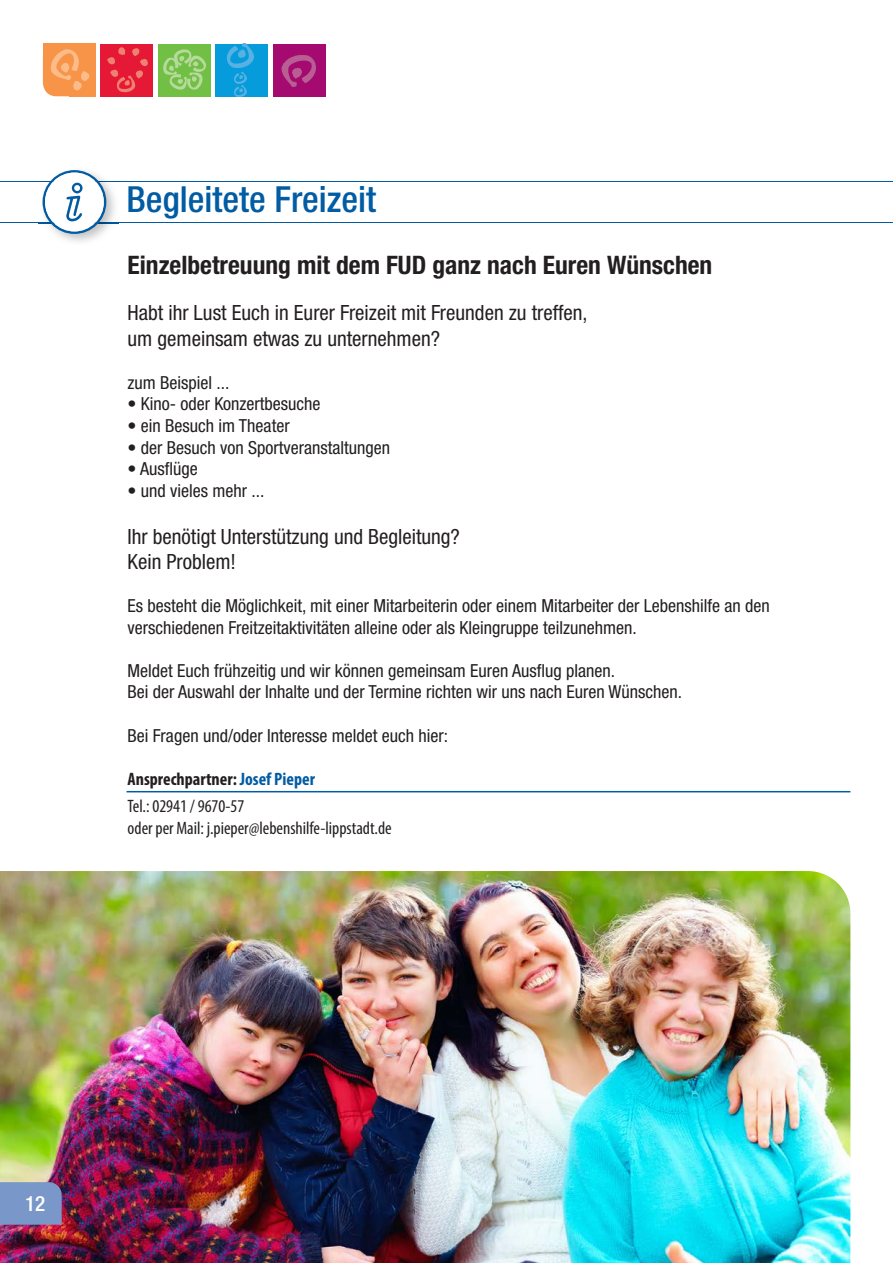
<style>
.page{position:relative;width:893px;height:1263px;background:#fff}
.page>*{position:absolute;margin:0;border:0;box-sizing:border-box;transform-origin:0 0}
.t1{font:500 condensed 36px "Helvetica Neue LT Std";color:#015ca3}
.t2{font:700 condensed 25.5px "Helvetica Neue LT Std";color:#231f20}
.t3{font:condensed 21px/25.2px "Helvetica Neue LT Std";color:#231f20}
.t4{font:500 condensed 21px "Helvetica Neue LT Std";color:#fff}
.t5{font:condensed 18px/21.6px "Helvetica Neue LT Std";color:#231f20}
.t6{font:condensed 18px/27px "Myriad Pro";color:#231f20}
.s1{font-weight:700}
.s2{font-weight:700;color:#015ca3}
</style>
<div class="page">
<img style="left:0;top:871px;width:850px;height:392px">
<svg style="left:0;top:1182px;width:62px;height:43px;background:#7993c5"></svg>
<div style="left:69px;top:44px;width:26px;height:52px;background:#f79447"></div>
<div style="left:43px;top:44px;width:52px;height:32px;background:#f79447"></div>
<div style="left:158px;top:44px;width:52px;height:52px;background:#71bf44"></div>
<div style="left:216px;top:44px;width:52px;height:52px;background:#069bda"></div>
<svg style="left:227px;top:44px;width:27px;height:52px"></svg>
<div style="left:273px;top:44px;width:52px;height:52px;background:#a50a70"></div>
<div style="left:100px;top:44px;width:53px;height:52px;background:#e51836"></div>
<div style="left:43px;top:44px;width:52px;height:52px;background:#f79447;border-radius:14px"></div>
<svg style="left:50px;top:49px;width:40px;height:42px"></svg>
<svg style="left:163px;top:49px;width:43px;height:41px"></svg>
<svg style="left:282px;top:55px;width:34px;height:32px"></svg>
<svg style="left:107px;top:47px;width:41px;height:45px"></svg>
<svg style="left:723px;top:1036px;width:6px;height:6px"></svg>
<hr style="left:0;top:181px;width:893px;height:1px;background:#015ca3">
<hr style="left:127px;top:791px;width:723px;height:1px;background:#015ca3">
<hr style="left:0;top:222px;width:893px;height:1px;background:#015ca3">
<img style="left:39px;top:183px;width:79px;height:59px">
<img style="left:39px;top:222px;width:79px;height:1px">
<svg style="left:42px;top:170px;width:64px;height:64px"></svg>
<h1 class="t1" style="left:127px;top:178px;width:251px">Begleitete Freizeit</h1>
<h2 class="t2" style="left:128px;top:249px;width:586px">Einzelbetreuung mit dem FUD ganz nach Euren Wünschen</h2>
<p class="t3" style="left:128px;top:300px;width:462px">Habt ihr Lust Euch in Eurer Freizeit mit Freunden zu treffen, um gemeinsam etwas zu unternehmen?</p>
<p class="t5" style="left:128px;top:372px;width:103px">zum Beispiel ...</p>
<p class="t5" style="left:128px;top:393px;width:194px">• Kino- oder Konzertbesuche</p>
<p class="t5" style="left:128px;top:415px;width:164px">• ein Besuch im Theater</p>
<p class="t5" style="left:128px;top:436px;width:264px">• der Besuch von Sportveranstaltungen</p>
<p class="t5" style="left:128px;top:458px;width:72px">• Ausflüge</p>
<p class="t5" style="left:128px;top:480px;width:138px">• und vieles mehr ...</p>
<p class="t3" style="left:128px;top:523px;width:334px">Ihr benötigt Unterstützung und Begleitung?<br>Kein Problem!</p>
<p class="t5" style="left:128px;top:595px;width:644px">Es besteht die Möglichkeit, mit einer Mitarbeiterin oder einem Mitarbeiter der Lebenshilfe an den verschiedenen Freitzeitaktivitäten alleine oder als Kleingruppe teilzunehmen.</p>
<p class="t5" style="left:128px;top:660px;width:556px">Meldet Euch frühzeitig und wir können gemeinsam Euren Ausflug planen.<br>Bei der Auswahl der Inhalte und der Termine richten wir uns nach Euren Wünschen.</p>
<p class="t5" style="left:128px;top:724px;width:322px">Bei Fragen und/oder Interesse meldet euch hier:</p>
<p class="t6" style="left:128px;top:765px;width:189px"><span class="s1">Ansprechpartner:</span> <span class="s2">Josef Pieper<br></span>Tel.: 02941 / 9670-57</p>
<p class="t6" style="left:128px;top:814px;width:266px">oder per Mail: j.pieper@lebenshilfe-lippstadt.de</p>
<p class="t4" style="left:25px;top:1191px;width:22px">12</p>
</div>
